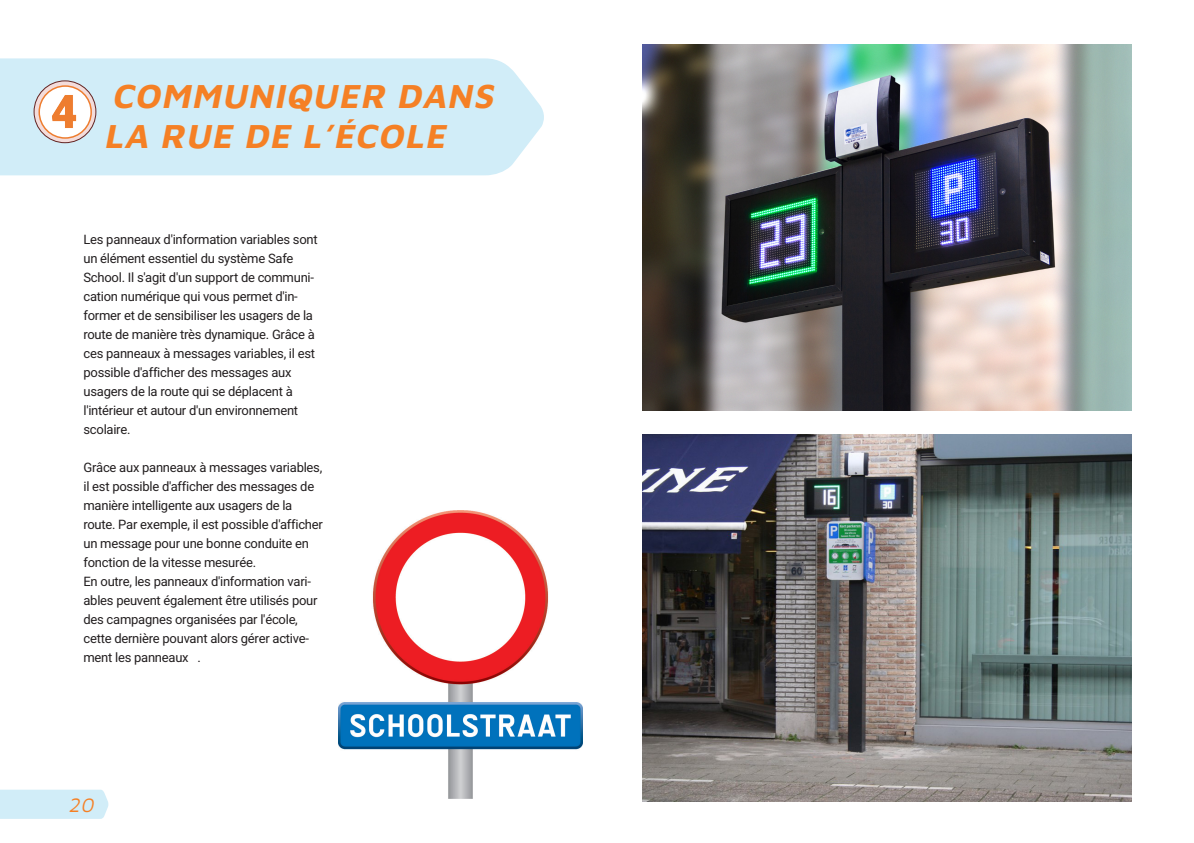
<style>
.page{position:relative;width:1194px;height:843px;background:#fff}
.page>*{position:absolute;margin:0;border:0;box-sizing:border-box;transform-origin:0 0}
.t1{font:italic 34.4px/40.2px "Maven Pro";color:#f58025}
.t2{font:italic 20.2px "Maven Pro";color:#f58025}
.t3{font:13px/19px "Heebo";letter-spacing:-.02em;color:#231f20}
</style>
<div class="page">
<img style="left:339px;top:510px;width:243px;height:289px">
<div style="left:0;top:58px;width:544px;height:117px;background:#d1edf8"></div>
<img style="left:642px;top:44px;width:489px;height:367px">
<img style="left:642px;top:435px;width:489px;height:366px">
<img style="left:30px;top:80px;width:68px;height:68px">
<img style="left:64px;top:101px;width:34px;height:45px">
<div style="left:0;top:790px;width:108px;height:29px;background:#d1edf8"></div>
<h1 class="t1" style="left:104px;top:74px;width:399px">COMMUNIQUER DANS<br>LA RUE DE L’ÉCOLE</h1>
<p class="t3" style="left:83px;top:230px;width:236px">Les panneaux d'information variables sont un élément essentiel du système Safe School. Il s'agit d'un support de communi&shy;cation numérique qui vous permet d'in&shy;former et de sensibiliser les usagers de la route de manière très dynamique. Grâce à ces panneaux à messages variables, il est possible d'afficher des messages aux usagers de la route qui se déplacent à l'intérieur et autour d'un environnement scolaire.</p>
<p class="t3" style="left:83px;top:458px;width:241px">Grâce aux panneaux à messages variables, il est possible d'afficher des messages de manière intelligente aux usagers de la route. Par exemple, il est possible d'afficher un message pour une bonne conduite en fonction de la vitesse mesurée.<br>En outre, les panneaux d'information vari&shy;ables peuvent également être utilisés pour des campagnes organisées par l'école, cette dernière pouvant alors gérer active&shy;ment les panneaux .</p>
<h2 class="t2" style="left:68px;top:791px;width:32px">20</h2>
</div>
